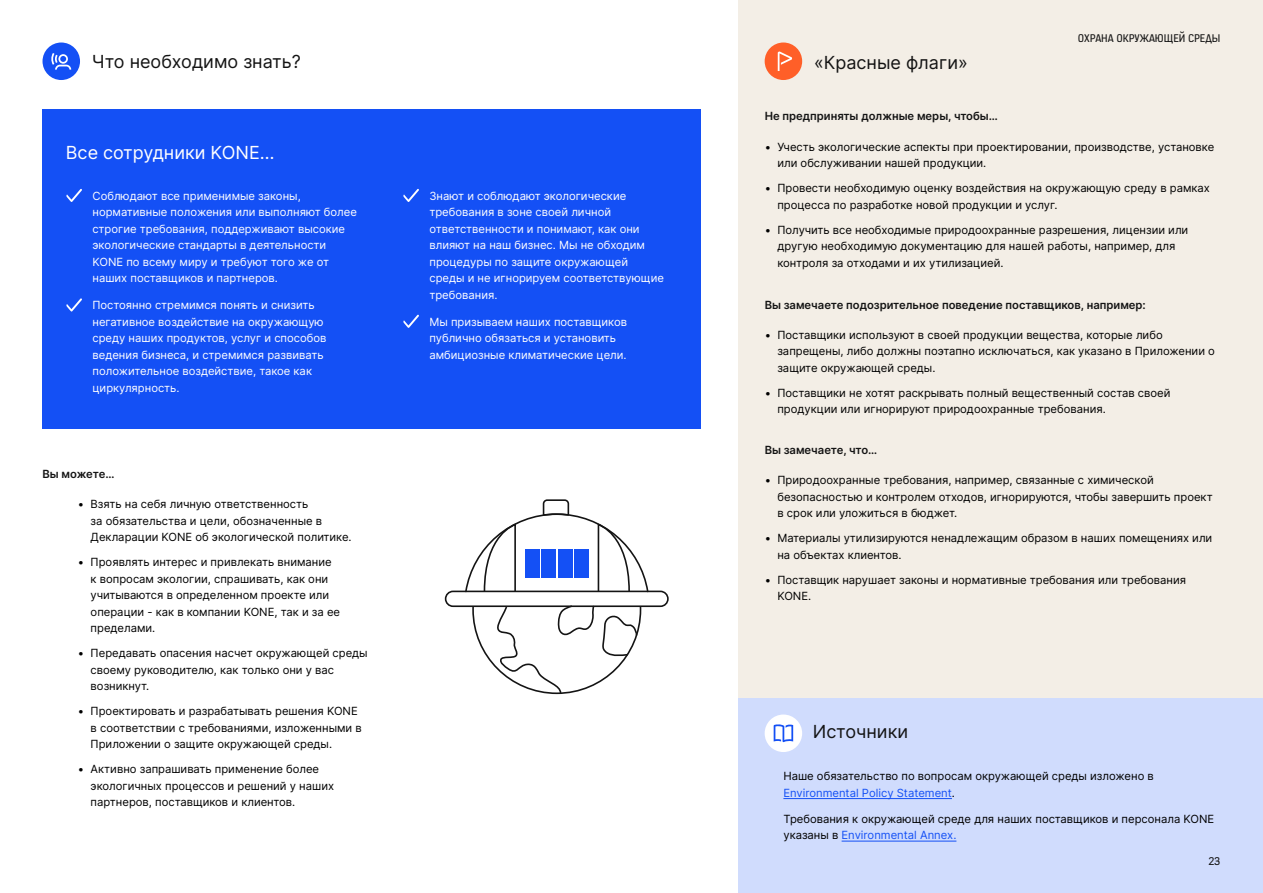
<style>
.page{position:relative;width:1263px;height:893px;background:#fff}
.page>*{position:absolute;margin:0;border:0;box-sizing:border-box;transform-origin:0 0}
.t1{font:18px "Inter";color:#141414}
.t2{font:18px "Inter";color:#fff}
.t3{font:12px "KONE Information";color:#141414}
.t4{font:11.25px/16.5px "Inter";color:#000}
.t5{font:11.25px/16.5px "Inter";color:#fff}
.t6{font:600 11.25px "Inter";color:#141414}
.t7{font:600 11.25px "Inter";letter-spacing:-.02em;color:#141414}
.s1{color:#1450f5}
</style>
<div class="page">
<div style="left:738px;top:0;width:525px;height:893px;background:#f3eee6"></div>
<div style="left:43px;top:109px;width:658px;height:320px;background:#1450f5"></div>
<div style="left:738px;top:699px;width:525px;height:194px;background:#d0dcfd"></div>
<svg style="left:66px;top:189px;width:16px;height:13px"></svg>
<svg style="left:66px;top:298px;width:16px;height:14px"></svg>
<svg style="left:403px;top:189px;width:16px;height:13px"></svg>
<svg style="left:403px;top:315px;width:16px;height:13px"></svg>
<div style="left:43px;top:43px;width:37px;height:37px;background:#1450f5;border-radius:50%"></div>
<svg style="left:51px;top:53px;width:20px;height:17px"></svg>
<div style="left:765px;top:43px;width:37px;height:37px;background:#ff5f28;border-radius:50%"></div>
<svg style="left:778px;top:52px;width:14px;height:19px"></svg>
<div style="left:765px;top:714px;width:37px;height:38px;background:#fff;border-radius:50%"></div>
<svg style="left:774px;top:724px;width:19px;height:18px"></svg>
<svg style="left:471px;top:607px;width:171px;height:87px"></svg>
<svg style="left:464px;top:499px;width:185px;height:92px"></svg>
<div style="left:445px;top:591px;width:224px;height:16px;border:2px solid #141414;border-radius:7px"></div>
<div style="left:525px;top:549px;width:14px;height:28px;background:#1450f5"></div>
<div style="left:541px;top:549px;width:15px;height:28px;background:#1450f5"></div>
<div style="left:558px;top:549px;width:14px;height:28px;background:#1450f5"></div>
<div style="left:574px;top:549px;width:15px;height:28px;background:#1450f5"></div>
<hr style="left:783px;top:798px;width:169px;height:1px;background:#1450f5">
<hr style="left:842px;top:841px;width:114px;height:1px;background:#1450f5">
<h1 class="t1" style="left:92px;top:48px;width:210px">Что необходимо знать?</h1>
<h1 class="t1" style="left:814px;top:50px;width:155px">«Красные флаги»</h1>
<p class="t6" style="left:765px;top:108px;width:235px">Не предприняты должные меры, чтобы…</p>
<p class="t3" style="left:1078px;top:29px;width:144px">ОХРАНА ОКРУЖАЮЩЕЙ СРЕДЫ</p>
<h1 class="t2" style="left:66px;top:140px;width:210px">Все сотрудники KONE…</h1>
<p class="t5" style="left:92px;top:187px;width:266px">Соблюдают все применимые законы, нормативные положения или выполняют более строгие требования, поддерживают высокие экологические стандарты в деятельности KONE по всему миру и требуют того же от наших поставщиков и партнеров.</p>
<p class="t5" style="left:92px;top:297px;width:236px">Постоянно стремимся понять и снизить негативное воздействие на окружающую среду наших продуктов, услуг и способов ведения бизнеса, и стремимся развивать положительное воздействие, такое как циркулярность.</p>
<p class="t7" style="left:43px;top:466px;width:73px">Вы можете…</p>
<p class="t4" style="left:91px;top:496px;width:263px;text-indent:-13px">• Взять на себя личную ответственность<br>за обязательства и цели, обозначенные в<br>Декларации KONE об экологической политике.</p>
<p class="t4" style="left:91px;top:554px;width:251px;text-indent:-13px">• Проявлять интерес и привлекать внимание к вопросам экологии, спрашивать, как они учитываются в определенном проекте или операции - как в компании KONE, так и за ее пределами.</p>
<p class="t4" style="left:91px;top:645px;width:279px;text-indent:-13px">• Передавать опасения насчет окружающей среды своему руководителю, как только они у вас возникнут.</p>
<p class="t4" style="left:91px;top:703px;width:273px;text-indent:-13px">• Проектировать и разрабатывать решения KONE в соответствии с требованиями, изложенными в<br>Приложении о защите окружающей среды.</p>
<p class="t4" style="left:91px;top:761px;width:245px;text-indent:-13px">• Активно запрашивать применение более экологичных процессов и решений у наших партнеров, поставщиков и клиентов.</p>
<p class="t5" style="left:429px;top:187px;width:236px">Знают и соблюдают экологические требования в зоне своей личной ответственности и понимают, как они влияют на наш бизнес. Мы не обходим процедуры по защите окружающей среды и не игнорируем соответствующие требования.</p>
<p class="t5" style="left:429px;top:313px;width:199px">Мы призываем наших поставщиков публично обязаться и установить амбициозные климатические цели.</p>
<p class="t4" style="left:777px;top:138px;width:438px;text-indent:-13px">• Учесть экологические аспекты при проектировании, производстве, установке или обслуживании нашей продукции.</p>
<p class="t4" style="left:777px;top:180px;width:434px;text-indent:-13px">• Провести необходимую оценку воздействия на окружающую среду в рамках процесса по разработке новой продукции и услуг.</p>
<p class="t4" style="left:777px;top:221px;width:412px;text-indent:-13px">• Получить все необходимые природоохранные разрешения, лицензии или другую необходимую документацию для нашей работы, например, для контроля за отходами и их утилизацией.</p>
<p class="t6" style="left:765px;top:296px;width:383px">Вы замечаете подозрительное поведение поставщиков, например:</p>
<p class="t4" style="left:777px;top:326px;width:439px;text-indent:-13px">• Поставщики используют в своей продукции вещества, которые либо запрещены, либо должны поэтапно исключаться, как указано в Приложении о защите окружающей среды.</p>
<p class="t4" style="left:777px;top:384px;width:394px;text-indent:-13px">• Поставщики не хотят раскрывать полный вещественный состав своей продукции или игнорируют природоохранные требования.</p>
<p class="t6" style="left:765px;top:442px;width:114px">Вы замечаете, что…</p>
<p class="t4" style="left:777px;top:471px;width:437px;text-indent:-13px">• Природоохранные требования, например, связанные с химической безопасностью и контролем отходов, игнорируются, чтобы завершить проект в срок или уложиться в бюджет.</p>
<p class="t4" style="left:777px;top:529px;width:436px;text-indent:-13px">• Материалы утилизируются ненадлежащим образом в наших помещениях или на объектах клиентов.</p>
<p class="t4" style="left:777px;top:571px;width:410px;text-indent:-13px">• Поставщик нарушает законы и нормативные требования или требования<br>KONE.</p>
<h1 class="t1" style="left:813px;top:718px;width:97px">Источники</h1>
<p class="t4" style="left:783px;top:768px;width:372px">Наше обязательство по вопросам окружающей среды изложено в<br><span class="s1">Environmental Policy Statement</span>.</p>
<p class="t4" style="left:783px;top:810px;width:432px">Требования к окружающей среде для наших поставщиков и персонала KONE указаны в <span class="s1">Environmental Annex.</span></p>
<p class="t3" style="left:1208px;top:853px;width:14px">23</p>
</div>
